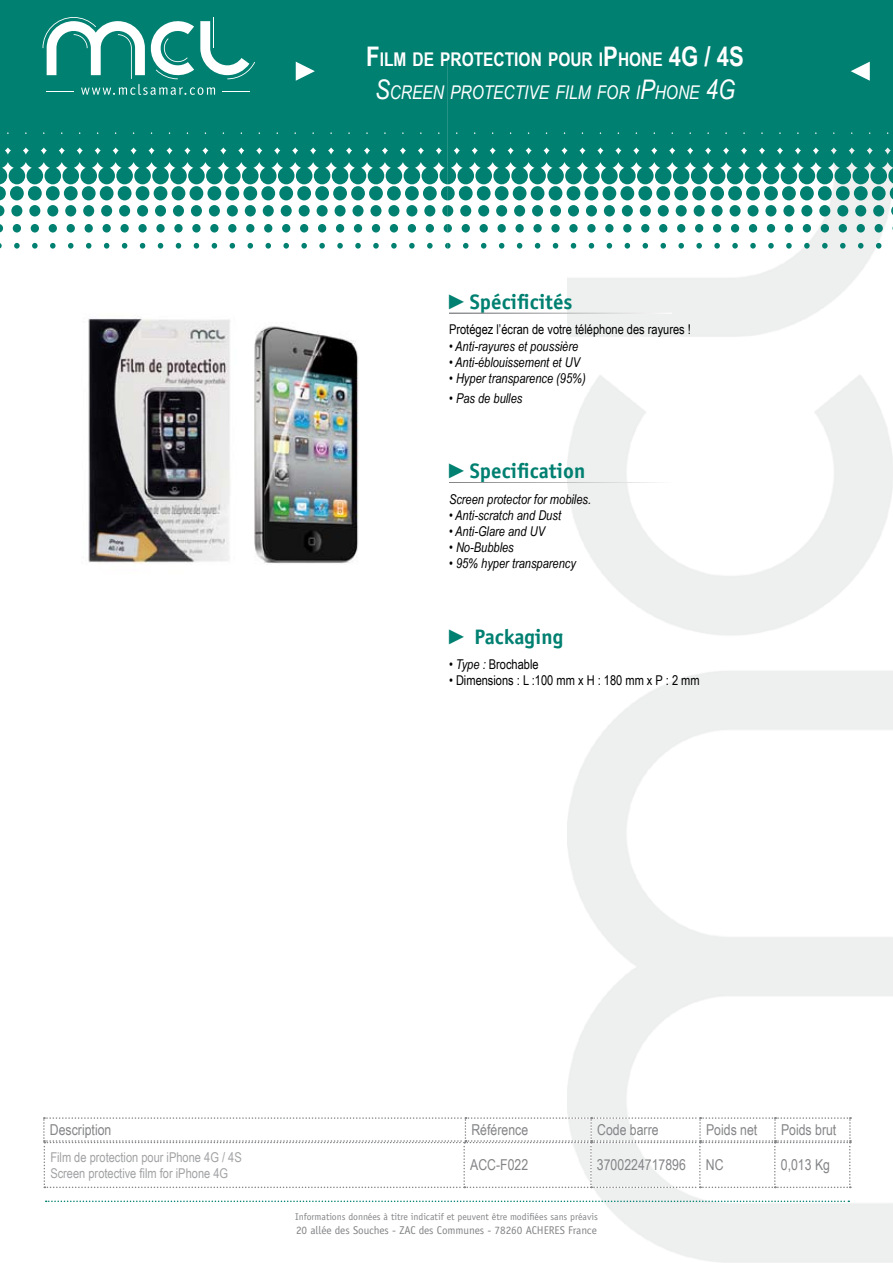
<style>
.page{position:relative;width:893px;height:1263px;background:#fff}
.page>*{position:absolute;margin:0;border:0;box-sizing:border-box;transform-origin:0 0}
.t1{font:700 21px "Officina Sans Std";color:#008071}
.t2{font:italic 18.9px/32.4px "Arial Narrow";color:#fff;text-align:center}
.t3{font:15px "Arial Narrow";color:#848587}
.t4{font:italic 13.5px "Arial Narrow";color:#000}
.t5{font:13.5px "Arial Narrow";color:#000}
.t6{font:13.5px/16.2px "Arial Narrow";color:#a1a2a4}
.t7{font:11.25px "Officina Sans Std";letter-spacing:-.005em;color:#848587}
.t8{font:9.75px "Officina Sans Std";color:#848587}
.s1{font-weight:700;font-style:normal;font-size:27px}
.s2{font-weight:700;font-style:normal}
.s3{font-size:27px}
.s4{font-family:"Arial Narrow"}
.s5{font-style:italic}
</style>
<div class="page">
<img style="left:568px;top:249px;width:325px;height:1014px">
<svg style="left:0;top:58px;width:448px;height:191px;fill:#008071"></svg>
<svg style="left:448px;top:58px;width:445px;height:191px;fill:#008071"></svg>
<div style="left:0;top:0;width:893px;height:58px;background:#008071"></div>
<svg style="left:43px;top:17px;width:212px;height:78px"></svg>
<hr style="left:449px;top:313px;width:223px;height:1px;background:#fff">
<hr style="left:449px;top:482px;width:223px;height:1px;background:#fff">
<svg style="left:46px;top:1200px;width:803px;height:2px"></svg>
<svg style="left:43px;top:1117px;width:808px;height:71px"></svg>
<svg style="left:296px;top:62px;width:19px;height:19px"></svg>
<svg style="left:851px;top:62px;width:19px;height:19px"></svg>
<img style="left:88px;top:318px;width:271px;height:246px">
<h2 class="t2" style="left:366px;top:43px;width:379px"><span class="s1">F</span><span class="s2">ILM DE PROTECTION POUR I</span><span class="s1">P</span><span class="s2">HONE</span> <span class="s1">4G / 4S<br></span><span class="s3">S</span>creen protective film for i<span class="s3">P</span>hone <span class="s3">4G</span></h2>
<h1 class="t1" style="left:449px;top:289px;width:125px"><span class="s4">►</span>Spécificités</h1>
<p class="t5" style="left:449px;top:320px;width:243px">Protégez l’écran de votre téléphone des rayures !</p>
<p class="t4" style="left:449px;top:336px;width:131px">• Anti-rayures et poussière</p>
<p class="t4" style="left:449px;top:353px;width:133px">• Anti-éblouissement et UV</p>
<p class="t4" style="left:449px;top:369px;width:138px">• Hyper transparence (95%)</p>
<p class="t4" style="left:449px;top:389px;width:75px">• Pas de bulles</p>
<h1 class="t1" style="left:449px;top:458px;width:138px"><span class="s4">►</span>Specification</h1>
<p class="t4" style="left:449px;top:489px;width:144px">Screen protector for mobiles.</p>
<p class="t4" style="left:449px;top:506px;width:114px">• Anti-scratch and Dust</p>
<p class="t4" style="left:449px;top:522px;width:98px">• Anti-Glare and UV</p>
<p class="t4" style="left:449px;top:538px;width:66px">• No-Bubbles</p>
<p class="t4" style="left:449px;top:554px;width:128px">• 95% hyper transparency</p>
<h1 class="t1" style="left:449px;top:624px;width:116px"><span class="s4">►</span> Packaging</h1>
<p class="t5" style="left:449px;top:654px;width:91px"><span class="s5">• Type :</span> Brochable</p>
<p class="t5" style="left:449px;top:671px;width:252px">• Dimensions : L :100 mm x H : 180 mm x P : 2 mm</p>
<p class="t3" style="left:50px;top:1119px;width:63px">Description</p>
<p class="t3" style="left:471px;top:1119px;width:58px">Référence</p>
<p class="t3" style="left:597px;top:1119px;width:63px">Code barre</p>
<p class="t3" style="left:706px;top:1119px;width:53px">Poids net</p>
<p class="t3" style="left:781px;top:1119px;width:57px">Poids brut</p>
<p class="t6" style="left:50px;top:1148px;width:193px">Film de protection pour iPhone 4G / 4S<br>Screen protective film for iPhone 4G</p>
<p class="t3" style="left:470px;top:1154px;width:60px">ACC-F022</p>
<p class="t3" style="left:597px;top:1154px;width:90px">3700224717896</p>
<p class="t3" style="left:706px;top:1154px;width:19px">NC</p>
<p class="t3" style="left:781px;top:1154px;width:51px">0,013 Kg</p>
<p class="t8" style="left:295px;top:1211px;width:304px">Informations données à titre indicatif et peuvent être modifiées sans préavis</p>
<p class="t7" style="left:296px;top:1223px;width:302px">20 allée des Souches - ZAC des Communes - 78260 ACHERES France</p>
</div>
